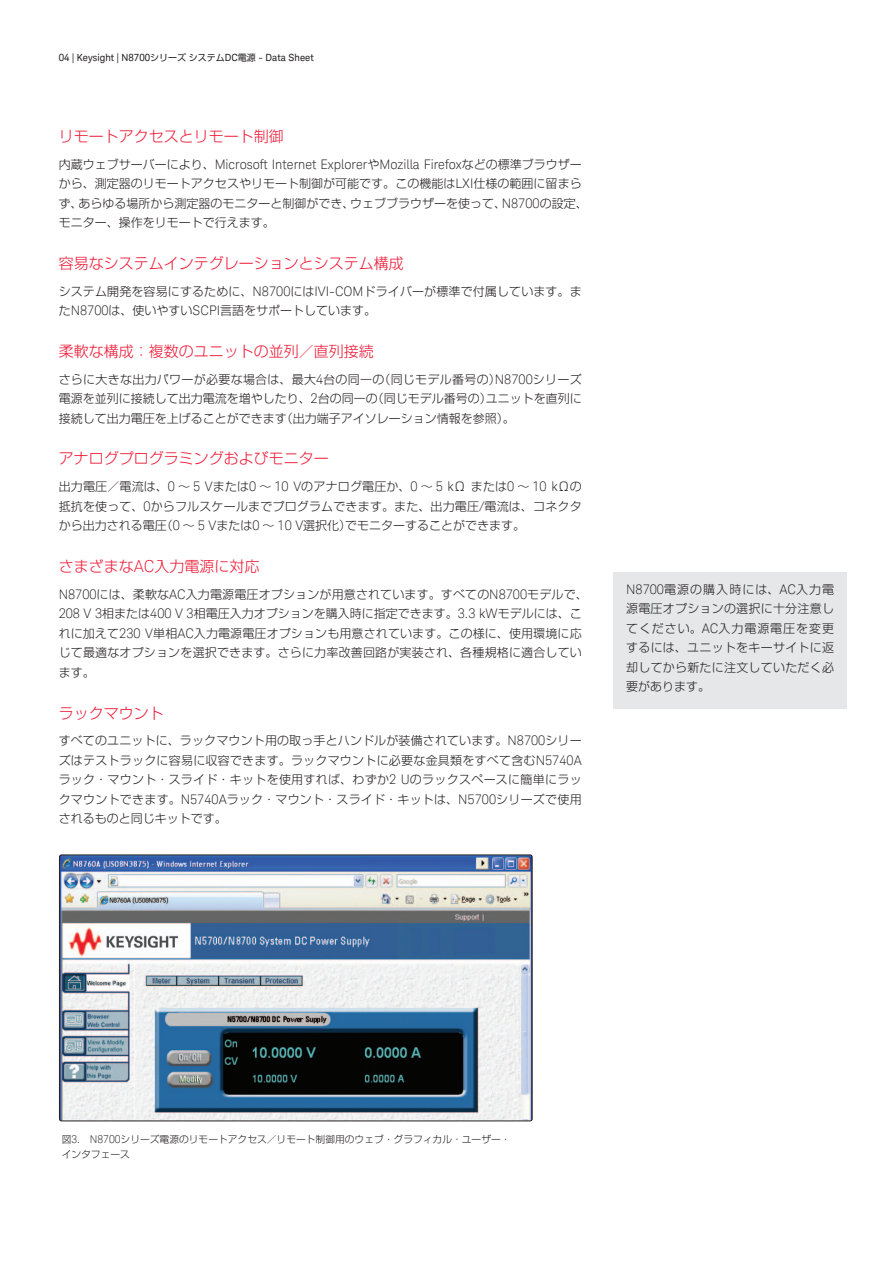
<style>
.page{position:relative;width:893px;height:1263px;background:#fff}
.page>*{position:absolute;margin:0;border:0;box-sizing:border-box;transform-origin:0 0}
.t1{font:300 15px "Shin Go Pro";color:#ed1a36}
.t2{font:300 13.2px "Keysight Sans";color:#231f20}
.t3{font:300 12px/19.5px "Shin Go Pro";color:#231f20;text-align:justify}
.t4{font:9.9px "Keysight Sans";color:#231f20}
.t5{font:300 9.75px/15px "Shin Go Pro";color:#231f20}
.s1{font-family:"Shin Go Pro";font-size:9px}
.s2{font-family:"Shin Go Pro";font-size:12px}
.s3{font-family:"Keysight Sans";font-size:13.2px}
.s4{font-family:"Keysight Sans";font-size:16.5px}
.s5{font-family:"Keysight Sans";font-size:10.8px}
</style>
<div class="page">
<img style="left:59px;top:855px;width:473px;height:266px">
<div style="left:59px;top:855px;width:473px;height:266px;border:1px solid #231f20;border-radius:2px"></div>
<div style="left:613px;top:572px;width:234px;height:136px;background:#e6e7e9"></div>
<p class="t4" style="left:59px;top:51px;width:257px">04 | Keysight | N8700<span class="s1">シリーズシステム</span>DC<span class="s1">電源</span> - Data Sheet</p>
<p class="t1" style="left:59px;top:124px;width:227px">リモートアクセスとリモート制御</p>
<p class="t2" style="left:59px;top:156px;width:524px"><span class="s2">内蔵ウェブサーバーにより、</span>Microsoft Internet Explorer<span class="s2">や</span>Mozilla Firefox<span class="s2">などの標準ブラウザー</span></p>
<p class="t3" style="left:59px;top:173px;width:531px;text-align:left">から、測定器のリモートアクセスやリモート制御が可能です。この機能は<span class="s3">LXI</span>仕様の範囲に留まらず、あらゆる場所から測定器のモニターと制御ができ、ウェブブラウザーを使って、<span class="s3">N8700</span>の設定、モニター、操作をリモートで行えます。</p>
<p class="t1" style="left:59px;top:251px;width:347px">容易なシステムインテグレーションとシステム構成</p>
<p class="t3" style="left:59px;top:280px;width:525px">システム開発を容易にするために、<span class="s3">N8700</span>には<span class="s3">IVI-COM</span>ドライバーが標準で付属しています。また<span class="s3">N8700</span>は、使いやすい<span class="s3">SCPI</span>言語をサポートしています。</p>
<p class="t1" style="left:59px;top:339px;width:317px">柔軟な構成：複数のユニットの並列／直列接続</p>
<p class="t3" style="left:59px;top:368px;width:525px">さらに大きな出力パワーが必要な場合は、最大<span class="s3">4</span>台の同一の（同じモデル番号の）<span class="s3">N8700</span>シリーズ電源を並列に接続して出力電流を増やしたり、<span class="s3">2</span>台の同一の（同じモデル番号の）ユニットを直列に接続して出力電圧を上げることができます（出力端子アイソレーション情報を参照）。</p>
<p class="t1" style="left:59px;top:446px;width:272px">アナログプログラミングおよびモニター</p>
<p class="t3" style="left:59px;top:476px;width:525px">出力電圧／電流は、<span class="s3">0</span> ～ <span class="s3">5 V</span>または<span class="s3">0</span> ～ <span class="s3">10 V</span>のアナログ電圧か、<span class="s3">0</span> ～ <span class="s3">5 k</span>Ω または<span class="s3">0</span> ～ <span class="s3">10 k</span>Ωの抵抗を使って、<span class="s3">0</span>からフルスケールまでプログラムできます。また、出力電圧<span class="s3">/</span>電流は、コネクタから出力される電圧（<span class="s3">0</span> ～ <span class="s3">5 V</span>または<span class="s3">0</span> ～ <span class="s3">10 V</span>選択化）でモニターすることができます。</p>
<p class="t1" style="left:59px;top:554px;width:202px">さまざまな<span class="s4">AC</span>入力電源に対応</p>
<p class="t3" style="left:59px;top:583px;width:531px;text-align:left"><span class="s3">N8700</span>には、柔軟な<span class="s3">AC</span>入力電源電圧オプションが用意されています。すべての<span class="s3">N8700</span>モデルで、<span class="s3">208 V 3</span>相または<span class="s3">400 V 3</span>相電圧入力オプションを購入時に指定できます。<span class="s3">3.3 kW</span>モデルには、これに加えて<span class="s3">230 V</span>単相<span class="s3">AC</span>入力電源電圧オプションも用意されています。この様に、使用環境に応じて最適なオプションを選択できます。さらに力率改善回路が実装され、各種規格に適合しています。</p>
<p class="t1" style="left:59px;top:700px;width:107px">ラックマウント</p>
<p class="t3" style="left:59px;top:730px;width:525px">すべてのユニットに、ラックマウント用の取っ手とハンドルが装備されています。<span class="s3">N8700</span>シリーズはテストラックに容易に収容できます。ラックマウントに必要な金具類をすべて含む<span class="s3">N5740A</span>ラック・マウント・スライド・キットを使用すれば、わずか<span class="s3">2 U</span>のラックスペースに簡単にラックマウントできます。<span class="s3">N5740A</span>ラック・マウント・スライド・キットは、<span class="s3">N5700</span>シリーズで使用されるものと同じキットです。</p>
<p class="t3" style="left:626px;top:578px;width:210px"><span class="s3">N8700</span>電源の購入時には、<span class="s3">AC</span>入力電源電圧オプションの選択に十分注意してください。<span class="s3">AC</span>入力電源電圧を変更するには、ユニットをキーサイトに返却してから新たに注文していただく必要があります。</p>
<p class="t5" style="left:62px;top:1131px;width:450px">図<span class="s5">3. N8700</span>シリーズ電源のリモートアクセス／リモート制御用のウェブ・グラフィカル・ユーザー・インタフェース</p>
</div>
